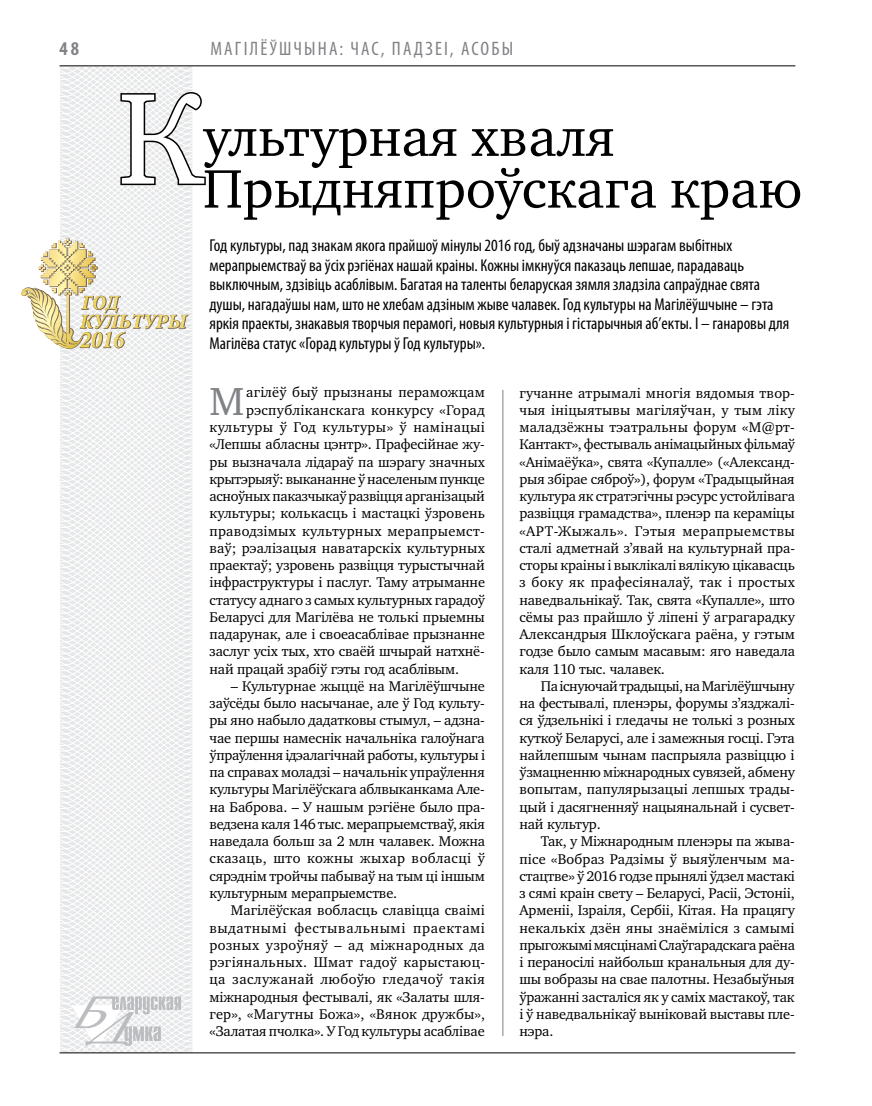
<style>
.page{position:relative;width:872px;height:1106px;background:#fff}
.page>*{position:absolute;margin:0;border:0;box-sizing:border-box;transform-origin:0 0}
.t1{font:132.6px "Charter C";color:#fff}
.t2{font:55.5px/51.8px "Charter C";color:#000}
.t3{font:40.05px "Charter C";color:#808285}
.t4{font:condensed 19.5px "Myriad Pro";letter-spacing:.11em;color:#808285}
.t5{font:700 condensed 19.5px "Myriad Pro";color:#808285}
.t6{font:condensed 17.25px/19.5px "Myriad Pro";color:#000}
.t7{font:14.4px/17.2px "Charter C";letter-spacing:-.01em;color:#000;text-align:justify}
.t8{font:14.4px "Charter C";letter-spacing:.02em;color:#000}
.t9{font:14.4px "Charter C";letter-spacing:.01em;color:#000}
.t10{font:14.4px "Charter C";letter-spacing:.025em;color:#000}
.t11{font:14.4px "Charter C";letter-spacing:.015em;color:#000}
</style>
<div class="page">
<svg style="left:59px;top:65px;width:192px;height:989px"></svg>
<hr style="left:60px;top:1052px;width:735px;height:1px;background:#000">
<svg style="left:71px;top:996px;width:110px;height:53px"></svg>
<hr style="left:60px;top:65px;width:735px;height:1px;background:#000">
<hr style="left:502px;top:390px;width:1px;height:646px;background:#808285">
<svg style="left:119px;top:91px;width:88px;height:96px"></svg>
<svg style="left:21px;top:238px;width:168px;height:111px"></svg>
<h3 class="t5" style="left:60px;top:37px;width:21px">48</h3>
<h3 class="t4" style="left:210px;top:37px;width:292px">МАГІЛЁЎШЧЫНА: час, падзеі , асобы</h3>
<h1 class="t1" style="left:117px;top:65px;width:87px">К</h1>
<h2 class="t2" style="left:203px;top:112px;width:601px">ультурная хваля<br>Прыдняпроўскага краю</h2>
<p class="t6" style="left:209px;top:235px;width:581px">Год культуры, пад знакам якога прайшоў мінулы 2016 год, быў адзначаны шэрагам выбітных мерапрыемстваў ва ўсіх рэгіёнах нашай краіны. Кожны імкнуўся паказаць лепшае, парадаваць выключным, здзівіць асаблівым. Багатая на таленты беларуская зямля зладзіла сапраўднае свята душы, нагадаўшы нам, што не хлебам адзіным жыве чалавек. Год культуры на Магілёўшчыне – гэта яркія праекты, знакавыя творчыя перамогі, новыя культурныя і гістарычныя аб’екты. І – ганаровы для Магілёва статус «Горад культуры ў Год культуры».</p>
<h3 class="t3" style="left:209px;top:379px;width:36px">М</h3>
<p class="t11" style="left:246px;top:384px;width:240px">агілёў быў прызнаны пераможцам</p>
<p class="t8" style="left:246px;top:402px;width:240px">рэспубліканскага конкурсу «Горад</p>
<p class="t10" style="left:209px;top:419px;width:277px">культуры ў Год культуры» ў намінацыі</p>
<p class="t7" style="left:209px;top:436px;width:277px">«Лепшы абласны цэнтр». Прафесійнае жу-</p>
<p class="t7" style="left:209px;top:453px;width:277px">ры вызначала лідараў па шэрагу значных</p>
<p class="t7" style="left:209px;top:470px;width:277px">крытэрыяў: выкананне ў населеным пункце</p>
<p class="t7" style="left:209px;top:487px;width:277px">асноўных паказчыкаў развіцця арганізацый</p>
<p class="t7" style="left:209px;top:505px;width:277px">культуры; колькасць і мастацкі ўзровень</p>
<p class="t8" style="left:209px;top:522px;width:277px">праводзімых культурных мерапрыемст-</p>
<p class="t9" style="left:209px;top:540px;width:277px">ваў; рэалізацыя наватарскіх культурных</p>
<p class="t7" style="left:209px;top:556px;width:277px">праектаў; узровень развіцця турыстычнай</p>
<p class="t7" style="left:209px;top:574px;width:277px">інфраструктуры і паслуг. Таму атрыманне</p>
<p class="t7" style="left:209px;top:591px;width:277px">статусу аднаго з самых культурных гарадоў</p>
<p class="t7" style="left:209px;top:608px;width:277px">Беларусі для Магілёва не толькі прыемны</p>
<p class="t7" style="left:209px;top:625px;width:277px">падарунак, але і своеасаблівае прызнанне</p>
<p class="t7" style="left:209px;top:643px;width:277px">заслуг усіх тых, хто сваёй шчырай натхнё-</p>
<p class="t7" style="left:209px;top:660px;width:251px">най працай зрабіў гэты год асаблівым.</p>
<p class="t7" style="left:209px;top:677px;width:277px;text-indent:21px">– Культурнае жыццё на Магілёўшчыне заўсёды было насычанае, але ў Год культу&shy;ры яно набыло дадатковы стымул, – адзна&shy;чае першы намеснік начальніка галоўнага ўпраўлення ідэалагічнай работы, культуры і па справах моладзі – начальнік упраўлення культуры Магілёўскага аблвыканкама Але&shy;на Баброва. – У нашым рэгіёне было пра&shy;ведзена каля 146 тыс. мерапрыемстваў, якія наведала больш за 2 млн чалавек. Можна сказаць, што кожны жыхар вобласці ў сярэднім тройчы пабываў на тым ці іншым культурным мерапрыемстве.</p>
<p class="t7" style="left:209px;top:901px;width:277px;text-indent:21px">Магілёўская вобласць славіцца сваімі выдатнымі фестывальнымі праектамі розных узроўняў – ад міжнародных да рэгіянальных. Шмат гадоў карыстаюц&shy;ца заслужанай любоўю гледачоў такія міжнародныя фестывалі, як «Залаты шля&shy;гер», «Магутны Божа», «Вянок дружбы», «Залатая пчолка». У Год культуры асаблівае</p>
<p class="t7" style="left:519px;top:384px;width:277px">гучанне атрымалі многія вядомыя твор&shy;чыя ініцыятывы магіляўчан, у тым ліку маладзёжны тэатральны форум «М@рт-Кантакт», фестываль анімацыйных фільмаў «Анімаёўка», свята «Купалле» («Александ&shy;рыя збірае сяброў»), форум «Традыцыйная культура як стратэгічны рэсурс устойлівага развіцця грамадства», пленэр па кераміцы «АРТ-Жыжаль». Гэтыя мерапрыемствы сталі адметнай з’явай на культурнай пра&shy;сторы краіны і выклікалі вялікую цікавасць з боку як прафесіяналаў, так і простых наведвальнікаў. Так, свята «Купалле», што сёмы раз прайшло ў ліпені ў аграгарадку Александрыя Шклоўскага раёна, у гэтым годзе было самым масавым: яго наведала каля 110 тыс. чалавек.</p>
<p class="t7" style="left:519px;top:677px;width:277px;text-indent:21px">Па існуючай традыцыі, на Магілёўшчыну на фестывалі, пленэры, форумы з’язджалі&shy;ся ўдзельнікі і гледачы не толькі з розных куткоў Беларусі, але і замежныя госці. Гэта найлепшым чынам паспрыяла развіццю і ўзмацненню міжнародных сувязей, абмену вопытам, папулярызацыі лепшых трады&shy;цый і дасягненняў нацыянальнай і сусвет&shy;най культур.</p>
<p class="t7" style="left:519px;top:833px;width:277px;text-indent:21px">Так, у Міжнародным пленэры па жыва&shy;пісе «Вобраз Радзімы ў выяўленчым ма&shy;стацтве» ў 2016 годзе прынялі ўдзел мастакі з сямі краін свету – Беларусі, Расіі, Эстоніі, Арменіі, Ізраіля, Сербіі, Кітая. На працягу некалькіх дзён яны знаёміліся з самымі прыгожымі мясцінамі Слаўгарадскага раёна і пераносілі найбольш кранальныя для ду&shy;шы вобразы на свае палотны. Незабыўныя ўражанні засталіся як у саміх мастакоў, так і ў наведвальнікаў выніковай выставы пле&shy;нэра.</p>
</div>
